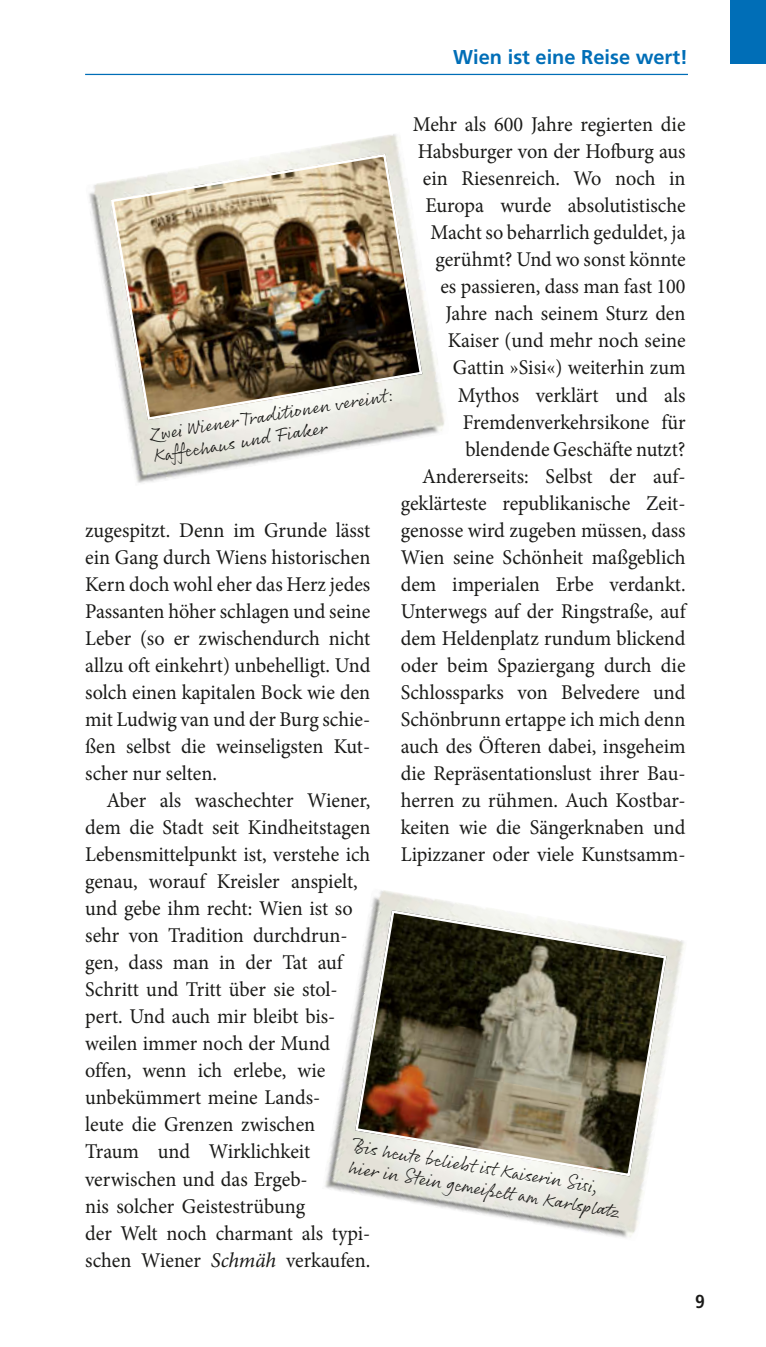
<style>
.page{position:relative;width:766px;height:1347px;background:#fff}
.page>*{position:absolute;margin:0;border:0;box-sizing:border-box;transform-origin:0 0}
.t1{font:21px/27px "Minion Pro";color:#1a1a18;text-align:right;scale:.96 1}
.t2{font:700 20px "Frutiger LT Pro";color:#006eb7}
.t3{font:18.75px/20.8px "Rollerscript Smooth";color:#1a1a18}
.t4{font:700 condensed 18.75px "Frutiger LT Pro";color:#1a1a18}
.s1{font-style:italic}
</style>
<div class="page">
<hr style="left:85px;top:74px;width:602px;height:1px;background:#006eb7">
<div style="left:730px;top:0;width:35px;height:64px;background:#006eb7"></div>
<img style="left:89px;top:134px;width:356px;height:349px">
<img style="left:109px;top:152px;width:314px;height:269px">
<img style="left:325px;top:890px;width:359px;height:348px">
<svg style="left:353px;top:908px;width:314px;height:269px;background:#847d6d"></svg>
<p class="t2" style="left:453px;top:45px;width:236px">Wien ist eine Reise wert!</p>
<p class="t1" style="left:400px;top:111px;width:298px">Mehr als 600 Jahre regierten die<br>Habsburger von der Hofburg aus ein Riesenreich. Wo noch in<br>Europa wurde absolutistische<br>Macht so beharrlich geduldet, ja gerühmt? Und wo sonst könnte<br>es passieren, dass man fast 100<br>Jahre nach seinem Sturz den<br>Kaiser (und mehr noch seine<br>Gattin »Sisi«) weiterhin zum<br>Mythos verklärt und als<br>Fremdenverkehrsikone für blendende Geschäfte nutzt?<br>Andererseits: Selbst der auf&shy;geklärteste republikanische Zeit&shy;genosse wird zugeben müssen, dass<br>Wien seine Schönheit maßgeblich dem imperialen Erbe verdankt.<br>Unterwegs auf der Ringstraße, auf dem Heldenplatz rundum blickend oder beim Spaziergang durch die<br>Schlossparks von Belvedere und<br>Schönbrunn ertappe ich mich denn auch des Öfteren dabei, insgeheim die Repräsentationslust ihrer Bau&shy;herren zu rühmen. Auch Kostbar&shy;keiten wie die Sängerknaben und<br>Lipizzaner oder viele Kunstsamm-</p>
<p class="t3" style="left:148px;top:425px;width:248px;rotate:-10deg">Zwei Wiener Traditionen vereint:<br>Kaffeehaus und Fiaker</p>
<p class="t1" style="left:85px;top:516px;width:298px">zugespitzt. Denn im Grunde lässt</p>
<p class="t1" style="left:85px;top:543px;width:298px">ein Gang durch Wiens historischen</p>
<p class="t1" style="left:85px;top:570px;width:298px">Kern doch wohl eher das Herz jedes</p>
<p class="t1" style="left:85px;top:597px;width:298px">Passanten höher schlagen und seine</p>
<p class="t1" style="left:85px;top:624px;width:298px">Leber (so er zwischendurch nicht</p>
<p class="t1" style="left:85px;top:651px;width:298px">allzu oft einkehrt) unbehelligt. Und</p>
<p class="t1" style="left:85px;top:678px;width:298px">solch einen kapitalen Bock wie den</p>
<p class="t1" style="left:85px;top:706px;width:298px">mit Ludwig van und der Burg schie-</p>
<p class="t1" style="left:85px;top:733px;width:298px">ßen selbst die weinseligsten Kut-</p>
<p class="t1" style="left:85px;top:760px;width:139px">scher nur selten.</p>
<p class="t1" style="left:106px;top:787px;width:276px">Aber als waschechter Wiener,</p>
<p class="t1" style="left:85px;top:814px;width:298px">dem die Stadt seit Kindheitstagen</p>
<p class="t1" style="left:85px;top:841px;width:298px">Lebensmittelpunkt ist, verstehe ich</p>
<p class="t1" style="left:85px;top:868px;width:285px">genau, worauf Kreisler anspielt,</p>
<p class="t1" style="left:85px;top:895px;width:280px">und gebe ihm recht: Wien ist so</p>
<p class="t1" style="left:85px;top:922px;width:275px">sehr von Tradition durchdrun-</p>
<p class="t1" style="left:85px;top:949px;width:270px">gen, dass man in der Tat auf</p>
<p class="t1" style="left:85px;top:976px;width:265px">Schritt und Tritt über sie stol-</p>
<p class="t1" style="left:85px;top:1003px;width:262px">pert. Und auch mir bleibt bis-</p>
<p class="t1" style="left:85px;top:1030px;width:257px">weilen immer noch der Mund</p>
<p class="t1" style="left:85px;top:1057px;width:252px">offen, wenn ich erlebe, wie</p>
<p class="t1" style="left:85px;top:1084px;width:246px">unbekümmert meine Lands-</p>
<p class="t1" style="left:85px;top:1111px;width:241px">leute die Grenzen zwischen</p>
<p class="t1" style="left:85px;top:1138px;width:236px">Traum und Wirklichkeit</p>
<p class="t1" style="left:85px;top:1165px;width:233px">verwischen und das Ergeb-</p>
<p class="t1" style="left:85px;top:1192px;width:231px">nis solcher Geistestrübung</p>
<p class="t1" style="left:85px;top:1219px;width:298px">der Welt noch charmant als typi-</p>
<p class="t1" style="left:85px;top:1246px;width:298px">schen Wiener <span class="s1">Schmäh</span> verkaufen.</p>
<p class="t3" style="left:355px;top:1133px;width:276px;rotate:10deg">Bis heute beliebt ist Kaiserin Sisi, hier in Stein gemeißelt am Karlsplatz</p>
<p class="t4" style="left:694px;top:1290px;width:11px">9</p>
</div>
